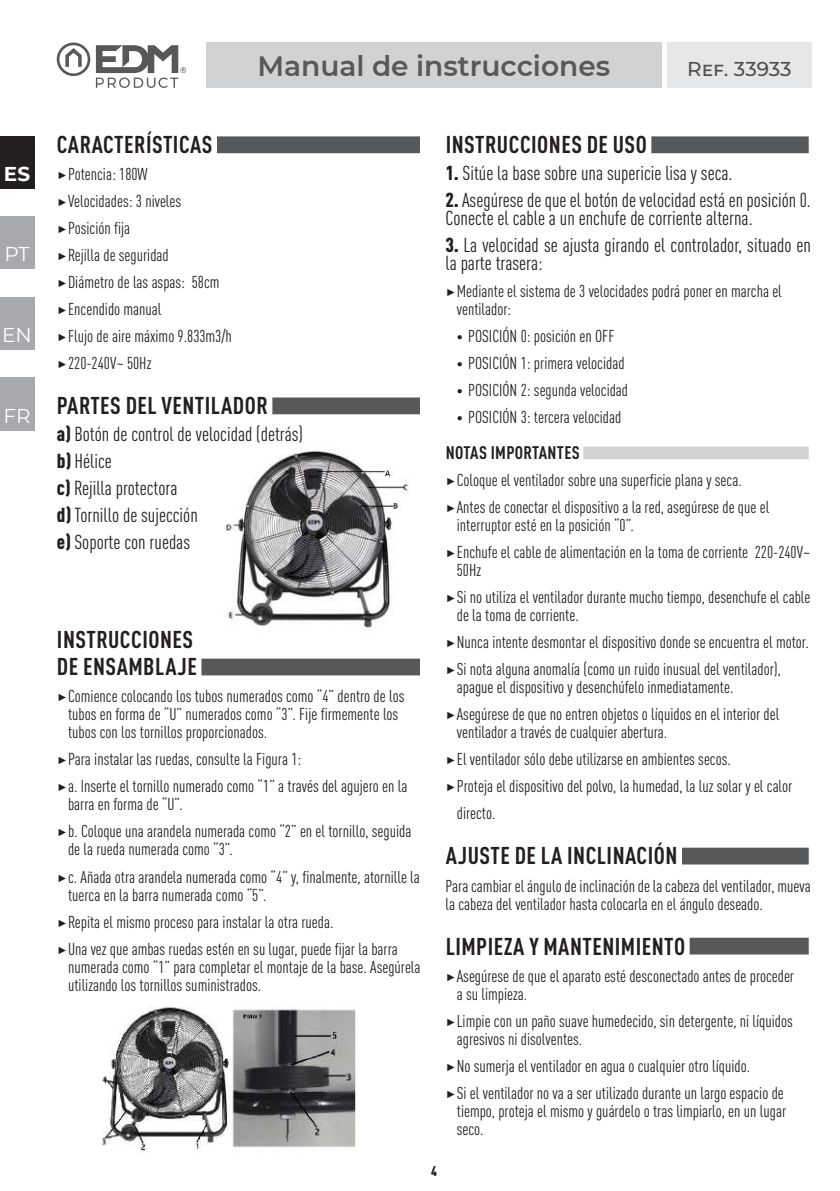
<style>
.page{position:relative;width:840px;height:1191px;background:#fff}
.page>*{position:absolute;margin:0;border:0;box-sizing:border-box;transform-origin:0 0}
.t1{font:600 28px "Montserrat";color:#57585a}
.t2{font:700 condensed 24px/27px "DIN Pro";letter-spacing:.02em;color:#231f20}
.t3{font:condensed 20px/27px "DIN Pro";color:#231f20}
.t4{font:500 20px "Montserrat";letter-spacing:-.005em;color:#505052}
.t5{font:20px "Montserrat";color:#fff}
.t6{font:700 20px "Montserrat";color:#fff}
.t7{font:700 condensed 18px "DIN Pro";letter-spacing:.02em;color:#231f20}
.t8{font:condensed 17px/27px "DIN Pro";color:#231f20}
.t9{font:900 condensed 14px "DIN Pro";color:#231f20}
.s1{font-family:"Montserrat";font-stretch:normal}
.s2{font-weight:900}
.s3{font-family:"Montserrat";font-weight:700;font-stretch:normal}
</style>
<div class="page">
<div style="left:0;top:137px;width:34px;height:52px;background:#231f20"></div>
<div style="left:0;top:216px;width:34px;height:53px;background:#a8a9ad"></div>
<div style="left:0;top:297px;width:34px;height:53px;background:#a8a9ad"></div>
<div style="left:206px;top:43px;width:455px;height:45px;background:#d1d2d4"></div>
<div style="left:667px;top:43px;width:144px;height:45px;background:#e6e7e9"></div>
<div style="left:0;top:136px;width:34px;height:52px;background:#231f20"></div>
<div style="left:0;top:377px;width:34px;height:53px;background:#a8a9ad"></div>
<svg style="left:57px;top:43px;width:129px;height:45px"></svg>
<div style="left:217px;top:136px;width:203px;height:17px;background:#57585a"></div>
<div style="left:272px;top:397px;width:148px;height:17px;background:#57585a"></div>
<div style="left:201px;top:658px;width:219px;height:17px;background:#57585a"></div>
<div style="left:651px;top:136px;width:157px;height:17px;background:#57585a"></div>
<div style="left:583px;top:446px;width:225px;height:13px;background:#d1d2d4"></div>
<div style="left:681px;top:847px;width:127px;height:17px;background:#57585a"></div>
<div style="left:689px;top:937px;width:119px;height:17px;background:#57585a"></div>
<img style="left:225px;top:448px;width:184px;height:184px">
<img style="left:102px;top:1006px;width:254px;height:146px">
<p class="t6" style="left:4px;top:160px;width:28px">ES</p>
<p class="t5" style="left:4px;top:240px;width:27px">PT</p>
<p class="t5" style="left:2px;top:321px;width:31px">EN</p>
<p class="t5" style="left:3px;top:402px;width:29px">FR</p>
<h1 class="t1" style="left:257px;top:46px;width:354px">Manual de instrucciones</h1>
<p class="t4" style="left:687px;top:55px;width:106px">Ref. 33933</p>
<h2 class="t2" style="left:57px;top:129px;width:157px">CARACTERÍSTICAS</h2>
<p class="t8" style="left:57px;top:159px;width:177px"><span class="s1">▶</span>Potencia: 180W<br><span class="s1">▶</span>Velocidades: 3 niveles <span class="s1">▶</span>Posición fija<br><span class="s1">▶</span>Rejilla de seguridad<br><span class="s1">▶</span>Diámetro de las aspas: 58cm <span class="s1">▶</span>Encendido manual<br><span class="s1">▶</span>Flujo de aire máximo 9.833m3/h <span class="s1">▶</span>220-240V~ 50Hz</p>
<h2 class="t2" style="left:57px;top:390px;width:212px">PARTES DEL VENTILADOR</h2>
<p class="t3" style="left:57px;top:419px;width:247px"><span class="s2">a)</span> Botón de control de velocidad (detrás) <span class="s2">b)</span> Hélice<br><span class="s2">c)</span> Rejilla protectora<br><span class="s2">d)</span> Tornillo de sujección<br><span class="s2">e)</span> Soporte con ruedas</p>
<h2 class="t2" style="left:57px;top:624px;width:141px">INSTRUCCIONES<br>DE ENSAMBLAJE</h2>
<p class="t8" style="left:68px;top:686px;width:337px;line-height:18px;text-indent:-11px"><span class="s1">▶</span>Comience colocando los tubos numerados como “4” dentro de los tubos en forma de “U” numerados como “3”. Fije firmemente los tubos con los tornillos proporcionados.</p>
<p class="t8" style="left:57px;top:744px;width:352px"><span class="s1">▶</span>Para instalar las ruedas, consulte la Figura 1:<br><span class="s1">▶</span>a. Inserte el tornillo numerado como “1” a través del agujero en la</p>
<p class="t8" style="left:57px;top:789px;width:356px;text-indent:11px">barra en forma de “U”.<br><span class="s1">▶</span>b. Coloque una arandela numerada como “2” en el tornillo, seguida</p>
<p class="t8" style="left:57px;top:834px;width:364px;text-indent:11px">de la rueda numerada como “3”.<br><span class="s1">▶</span>c. Añada otra arandela numerada como “4” y, finalmente, atornille la</p>
<p class="t8" style="left:57px;top:879px;width:342px;text-indent:11px">tuerca en la barra numerada como “5”.<br><span class="s1">▶</span>Repita el mismo proceso para instalar la otra rueda.<br><span class="s1">▶</span>Una vez que ambas ruedas estén en su lugar, puede fijar la barra</p>
<p class="t8" style="left:68px;top:956px;width:354px;line-height:18px">numerada como “1” para completar el montaje de la base. Asegúrela utilizando los tornillos suministrados.</p>
<h2 class="t2" style="left:445px;top:129px;width:202px">INSTRUCCIONES DE USO</h2>
<p class="t3" style="left:445px;top:158px;width:288px"><span class="s2">1.</span> Sitúe la base sobre una supericie lisa y seca.</p>
<p class="t3" style="left:445px;top:190px;width:367px;line-height:18px"><span class="s2">2.</span> Asegúrese de que el botón de velocidad está en posición 0.<br>Conecte el cable a un enchufe de corriente alterna.</p>
<p class="t3" style="left:445px;top:235px;width:367px;line-height:18px"><span class="s2">3.</span> La velocidad se ajusta girando el controlador, situado en la parte trasera:</p>
<p class="t8" style="left:456px;top:281px;width:326px;line-height:18px;text-indent:-11px"><span class="s1">▶</span>Mediante el sistema de 3 velocidades podrá poner en marcha el ventilador:</p>
<p class="t8" style="left:456px;top:321px;width:159px"><span class="s3">•</span> POSICIÓN 0: posición en OFF</p>
<p class="t8" style="left:456px;top:348px;width:169px"><span class="s3">•</span> POSICIÓN 1: primera velocidad</p>
<p class="t8" style="left:456px;top:375px;width:173px"><span class="s3">•</span> POSICIÓN 2: segunda velocidad</p>
<p class="t8" style="left:456px;top:402px;width:166px"><span class="s3">•</span> POSICIÓN 3: tercera velocidad</p>
<p class="t7" style="left:445px;top:439px;width:136px">NOTAS IMPORTANTES</p>
<p class="t8" style="left:445px;top:465px;width:325px"><span class="s1">▶</span>Coloque el ventilador sobre una superficie plana y seca. <span class="s1">▶</span>Antes de conectar el dispositivo a la red, asegúrese de que el</p>
<p class="t8" style="left:445px;top:510px;width:366px;text-indent:11px">interruptor esté en la posición “0”.<br><span class="s1">▶</span>Enchufe el cable de alimentación en la toma de corriente 220-240V~</p>
<p class="t8" style="left:445px;top:555px;width:366px;text-indent:11px">50Hz<br><span class="s1">▶</span>Si no utiliza el ventilador durante mucho tiempo, desenchufe el cable</p>
<p class="t8" style="left:445px;top:600px;width:364px;text-indent:11px">de la toma de corriente.<br><span class="s1">▶</span>Nunca intente desmontar el dispositivo donde se encuentra el motor. <span class="s1">▶</span>Si nota alguna anomalía (como un ruido inusual del ventilador),</p>
<p class="t8" style="left:445px;top:672px;width:335px;text-indent:11px">apague el dispositivo y desenchúfelo inmediatamente. <span class="s1">▶</span>Asegúrese de que no entren objetos o líquidos en el interior del</p>
<p class="t8" style="left:456px;top:717px;width:212px">ventilador a través de cualquier abertura.</p>
<p class="t8" style="left:445px;top:744px;width:287px"><span class="s1">▶</span>El ventilador sólo debe utilizarse en ambientes secos.</p>
<p class="t8" style="left:445px;top:771px;width:348px"><span class="s1">▶</span>Proteja el dispositivo del polvo, la humedad, la luz solar y el calor</p>
<p class="t8" style="left:456px;top:798px;width:40px">directo.</p>
<h2 class="t2" style="left:445px;top:840px;width:233px">AJUSTE DE LA INCLINACIÓN</h2>
<p class="t8" style="left:445px;top:875px;width:366px;line-height:18px">Para cambiar el ángulo de inclinación de la cabeza del ventilador, mueva la cabeza del ventilador hasta colocarla en el ángulo deseado.</p>
<h2 class="t2" style="left:445px;top:930px;width:241px">LIMPIEZA Y MANTENIMIENTO</h2>
<p class="t8" style="left:456px;top:965px;width:338px;line-height:18px;text-indent:-11px"><span class="s1">▶</span>Asegúrese de que el aparato esté desconectado antes de proceder a su limpieza.</p>
<p class="t8" style="left:456px;top:1010px;width:337px;line-height:18px;text-indent:-11px"><span class="s1">▶</span>Limpie con un paño suave humedecido, sin detergente, ni líquidos agresivos ni disolventes.</p>
<p class="t8" style="left:445px;top:1050px;width:339px"><span class="s1">▶</span>No sumerja el ventilador en agua o cualquier otro líquido.<br><span class="s1">▶</span>Si el ventilador no va a ser utilizado durante un largo espacio de</p>
<p class="t8" style="left:456px;top:1100px;width:331px;line-height:18px">tiempo, proteja el mismo y guárdelo o tras limpiarlo, en un lugar seco.</p>
<p class="t9" style="left:431px;top:1160px;width:7px">4</p>
</div>
